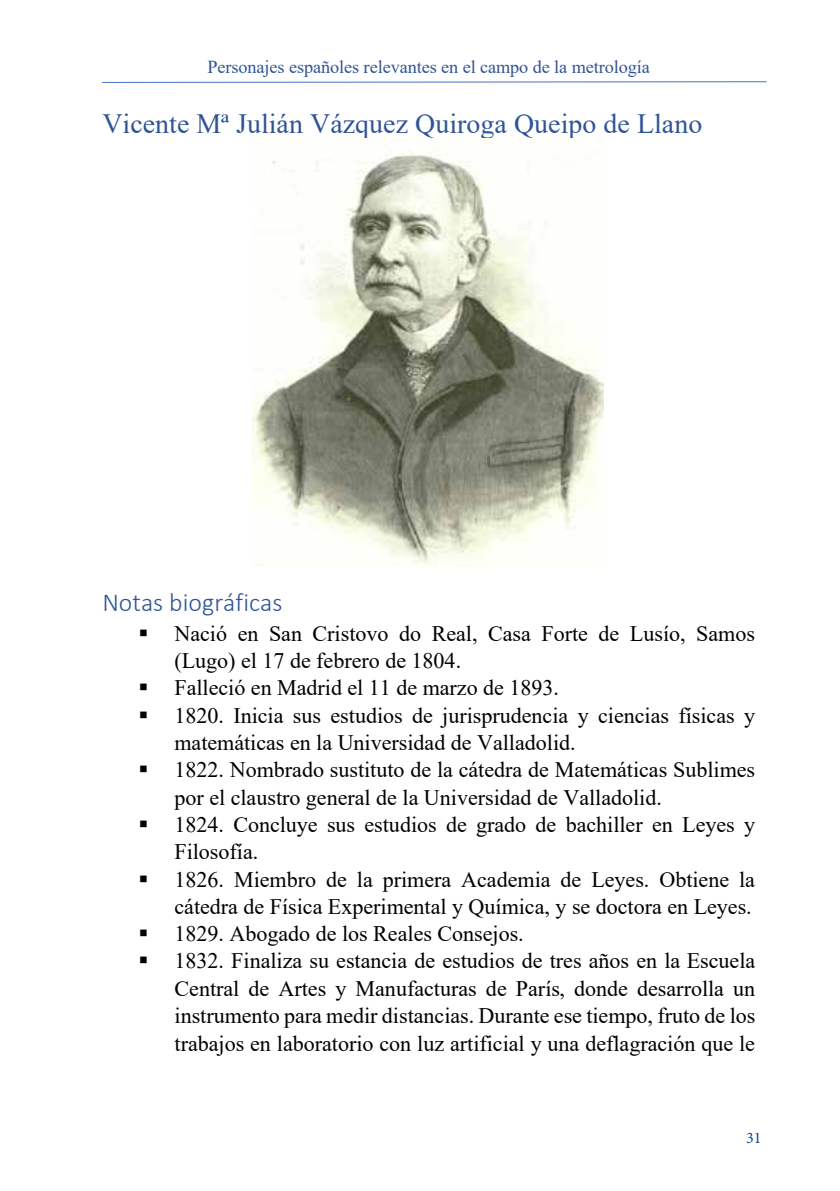
<style>
.page{position:relative;width:840px;height:1191px;background:#fff}
.page>*{position:absolute;margin:0;border:0;box-sizing:border-box;transform-origin:0 0}
.t1{font:27.8px "Times New Roman";letter-spacing:.005em;color:#2f5496}
.t2{font:300 26px "Calibri";color:#2f5496}
.t3{font:22px/27.4px "Times New Roman";color:#000}
.t4{font:18.2px "Times New Roman";letter-spacing:-.005em;color:#2f5496}
.t5{font:16px "Minion Pro";color:#004994}
</style>
<div class="page">
<svg style="left:102px;top:81px;width:665px;height:2px"></svg>
<img style="left:253px;top:151px;width:350px;height:416px">
<p class="t4" style="left:207px;top:55px;width:443px">Personajes españoles relevantes en el campo de la metrología</p>
<p class="t1" style="left:102px;top:104px;width:601px">Vicente Mª Julián Vázquez Quiroga Queipo de Llano</p>
<p class="t2" style="left:102px;top:586px;width:181px">Notas biográficas</p>
<p class="t3" style="left:174px;top:619px;width:581px;line-height:26.8px;text-indent:-36px">▪ Nació en San Cristovo do Real, Casa Forte de Lusío, Samos (Lugo) el 17 de febrero de 1804.</p>
<p class="t3" style="left:138px;top:673px;width:422px">▪ Falleció en Madrid el 11 de marzo de 1893.</p>
<p class="t3" style="left:174px;top:701px;width:582px;text-indent:-36px">▪ 1820. Inicia sus estudios de jurisprudencia y ciencias físicas y matemáticas en la Universidad de Valladolid.</p>
<p class="t3" style="left:174px;top:755px;width:582px;text-indent:-36px">▪ 1822. Nombrado sustituto de la cátedra de Matemáticas Sublimes por el claustro general de la Universidad de Valladolid.</p>
<p class="t3" style="left:174px;top:810px;width:582px;text-indent:-36px">▪ 1824. Concluye sus estudios de grado de bachiller en Leyes y<br>Filosofía.</p>
<p class="t3" style="left:138px;top:865px;width:617px;line-height:26.8px;text-align:right">▪ 1826. Miembro de la primera Academia de Leyes. Obtiene la cátedra de Física Experimental y Química, y se doctora en Leyes.</p>
<p class="t3" style="left:138px;top:919px;width:386px">▪ 1829. Abogado de los Reales Consejos.</p>
<p class="t3" style="left:174px;top:946px;width:582px;text-align:justify;text-indent:-36px">▪ 1832. Finaliza su estancia de estudios de tres años en la Escuela Central de Artes y Manufacturas de París, donde desarrolla un instrumento para medir distancias. Durante ese tiempo, fruto de los trabajos en laboratorio con luz artificial y una deflagración que le</p>
<p class="t5" style="left:745px;top:1128px;width:17px">31</p>
</div>
